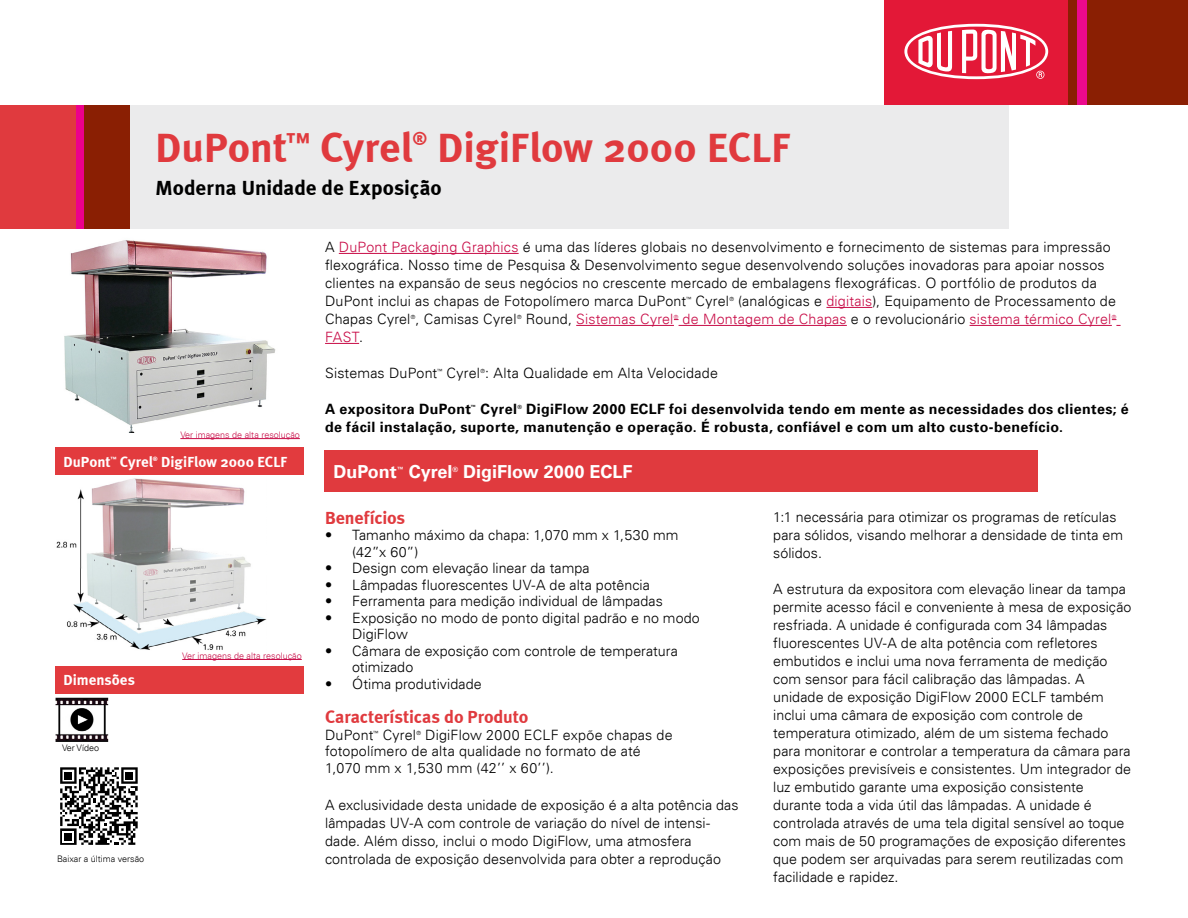
<style>
.page{position:relative;width:1188px;height:918px;background:#fff}
.page>*{position:absolute;margin:0;border:0;box-sizing:border-box;transform-origin:0 0}
.t1{font:700 42px "Meta";color:#e03a3e}
.t2{font:700 21px "Meta";color:#000}
.t3{font:700 18px "Meta";letter-spacing:-.005em;color:#e03a3e}
.t4{font:700 18px "Univers LT";color:#fff}
.t5{font:700 15px "Meta";letter-spacing:.005em;color:#fff}
.t6{font:300 14.25px/18px "Univers LT";letter-spacing:.005em;color:#000}
.t7{font:700 14.25px/18px "Univers LT";letter-spacing:.025em;color:#000}
.t8{font:300 14.25px "Univers LT";letter-spacing:.015em;color:#c80c47}
.t9{font:300 9px "Univers LT";color:#c80c47}
.t10{font:300 9px "Univers LT";color:#000}
.t11{font:700 7.2px "Univers LT";color:#fff}
.t12{font:700 6px "Meta";color:#fff}
.t13{font:300 5.7px "Univers LT";color:#000}
.t14{font:300 5.7px "Univers LT";color:#c80c47}
.t15{font:700 5.7px "Univers LT";color:#000}
.s1{color:#c80c47}
.s2{color:#000}
</style>
<div class="page">
<hr style="left:339px;top:253px;width:180px;height:1px;background:#c80c47">
<hr style="left:826px;top:307px;width:46px;height:1px;background:#c80c47">
<hr style="left:576px;top:325px;width:98px;height:1px;background:#c80c47">
<hr style="left:679px;top:325px;width:168px;height:1px;background:#c80c47">
<hr style="left:970px;top:325px;width:142px;height:1px;background:#c80c47">
<svg style="left:1112px;top:319px;width:9px;height:7px"></svg>
<hr style="left:325px;top:343px;width:34px;height:1px;background:#c80c47">
<div style="left:324px;top:450px;width:714px;height:41px;background:#e03a3e"></div>
<div style="left:55px;top:447px;width:248px;height:27px;background:#e23b3e"></div>
<div style="left:55px;top:666px;width:248px;height:28px;background:#e23b3e"></div>
<div style="left:75px;top:105px;width:9px;height:124px;background:#ec008c"></div>
<div style="left:0;top:105px;width:76px;height:124px;background:#e03a3e"></div>
<div style="left:84px;top:105px;width:46px;height:124px;background:#8a1f03"></div>
<div style="left:131px;top:105px;width:878px;height:124px;background:#ebebec"></div>
<div style="left:1068px;top:0;width:120px;height:104px;background:#8a1f03"></div>
<div style="left:1077px;top:0;width:10px;height:104px;background:#ec098d"></div>
<div style="left:885px;top:0;width:183px;height:104px;background:#e31837"></div>
<svg style="left:904px;top:24px;width:144px;height:55px"></svg>
<img style="left:64px;top:240px;width:212px;height:193px">
<hr style="left:180px;top:438px;width:120px;height:1px;background:#c80c47">
<img style="left:56px;top:478px;width:210px;height:172px">
<hr style="left:182px;top:659px;width:120px;height:1px;background:#c80c47">
<svg style="left:60px;top:767px;width:78px;height:78px"></svg>
<img style="left:55px;top:698px;width:54px;height:44px">
<h1 class="t1" style="left:156px;top:122px;width:259px">DuPont<sup>™</sup> Cyrel</h1>
<p class="t3" style="left:413px;top:128px;width:16px">®</p>
<h1 class="t1" style="left:437px;top:122px;width:354px">DigiFlow 2000 ECLF</h1>
<h2 class="t2" style="left:156px;top:175px;width:288px">Moderna Unidade de Exposição</h2>
<p class="t6" style="left:325px;top:238px;width:787px">A <span class="s1">DuPont Packaging Graphics</span> é uma das líderes globais no desenvolvimento e fornecimento de sistemas para impressão flexográfica. Nosso time de Pesquisa &amp; Desenvolvimento segue desenvolvendo soluções inovadoras para apoiar nossos clientes na expansão de seus negócios no crescente mercado de embalagens flexográficas. O portfólio de produtos da DuPont inclui as chapas de Fotopolímero marca DuPont</p>
<p class="t13" style="left:686px;top:296px;width:7px">™</p>
<p class="t6" style="left:696px;top:292px;width:35px">Cyrel</p>
<p class="t13" style="left:729px;top:296px;width:6px">®</p>
<p class="t6" style="left:738px;top:292px;width:379px">(analógicas e <span class="s1">digitais</span>), Equipamento de Processamento de</p>
<p class="t6" style="left:325px;top:310px;width:193px">Chapas Cyrel , Camisas Cyrel</p>
<p class="t13" style="left:411px;top:314px;width:6px">®</p>
<p class="t13" style="left:517px;top:314px;width:6px">®</p>
<p class="t8" style="left:526px;top:310px;width:149px"><span class="s2">Round,</span> Sistemas Cyrel</p>
<p class="t14" style="left:674px;top:314px;width:6px">®</p>
<p class="t8" style="left:683px;top:310px;width:430px">de Montagem de Chapas <span class="s2">e o revolucionário</span> sistema térmico Cyrel</p>
<p class="t14" style="left:1112px;top:314px;width:6px">®</p>
<p class="t9" style="left:180px;top:429px;width:121px">Ver imagens de alta resolução</p>
<p class="t5" style="left:63px;top:453px;width:49px">DuPont</p>
<p class="t12" style="left:110px;top:456px;width:8px">™</p>
<p class="t5" style="left:120px;top:453px;width:35px">Cyrel</p>
<p class="t12" style="left:153px;top:456px;width:6px">®</p>
<p class="t5" style="left:161px;top:453px;width:127px">DigiFlow 2000 ECLF</p>
<p class="t5" style="left:63px;top:671px;width:73px">Dimensões</p>
<p class="t10" style="left:62px;top:743px;width:39px">Ver Vídeo</p>
<p class="t9" style="left:182px;top:650px;width:121px">Ver imagens de alta resolução</p>
<p class="t10" style="left:57px;top:853px;width:89px">Baixar a última versão</p>
<p class="t8" style="left:325px;top:328px;width:40px">FAST<span class="s2">.</span></p>
<p class="t6" style="left:325px;top:364px;width:114px">Sistemas DuPont</p>
<p class="t13" style="left:437px;top:368px;width:7px">™</p>
<p class="t6" style="left:447px;top:364px;width:273px">Cyrel : Alta Qualidade em Alta Velocidade</p>
<p class="t13" style="left:480px;top:368px;width:6px">®</p>
<p class="t7" style="left:325px;top:400px;width:805px;text-indent:201px">DigiFlow 2000 ECLF foi desenvolvida tendo em mente as necessidades dos clientes; é de fácil instalação, suporte, manutenção e operação. É robusta, confiável e com um alto custo-benefício.</p>
<p class="t4" style="left:333px;top:461px;width:65px">DuPont</p>
<p class="t11" style="left:397px;top:465px;width:9px">™</p>
<p class="t4" style="left:409px;top:461px;width:45px">Cyrel</p>
<p class="t11" style="left:452px;top:465px;width:7px">®</p>
<p class="t4" style="left:463px;top:461px;width:171px">DigiFlow 2000 ECLF</p>
<p class="t3" style="left:325px;top:507px;width:82px">Benefícios</p>
<p class="t6" style="left:352px;top:527px;width:328px;line-height:16.5px;text-indent:-27px">• Tamanho máximo da chapa: 1,070 mm x 1,530 mm (42”x 60”)</p>
<p class="t6" style="left:325px;top:559px;width:266px">• Design com elevação linear da tampa</p>
<p class="t6" style="left:325px;top:576px;width:326px">• Lâmpadas fluorescentes UV-A de alta potência</p>
<p class="t6" style="left:325px;top:592px;width:339px">• Ferramenta para medição individual de lâmpadas</p>
<p class="t6" style="left:352px;top:609px;width:349px;line-height:16.5px;text-indent:-27px">• Exposição no modo de ponto digital padrão e no modo<br>DigiFlow</p>
<p class="t6" style="left:352px;top:642px;width:327px;line-height:16.5px;text-indent:-27px">• Câmara de exposição com controle de temperatura otimizado</p>
<p class="t6" style="left:325px;top:675px;width:158px">• Ótima produtividade</p>
<p class="t3" style="left:325px;top:706px;width:205px">Características do Produto</p>
<p class="t6" style="left:325px;top:726px;width:50px">DuPont</p>
<p class="t13" style="left:373px;top:729px;width:7px">™</p>
<p class="t6" style="left:383px;top:726px;width:35px">Cyrel</p>
<p class="t13" style="left:416px;top:729px;width:6px">®</p>
<p class="t7" style="left:325px;top:400px;width:148px">A expositora DuPont</p>
<p class="t15" style="left:471px;top:404px;width:7px">™</p>
<p class="t7" style="left:480px;top:400px;width:38px">Cyrel</p>
<p class="t15" style="left:518px;top:404px;width:6px">®</p>
<p class="t6" style="left:773px;top:508px;width:351px">1:1 necessária para otimizar os programas de retículas para sólidos, visando melhorar a densidade de tinta em sólidos.</p>
<p class="t6" style="left:773px;top:580px;width:360px">A estrutura da expositora com elevação linear da tampa permite acesso fácil e conveniente à mesa de exposição resfriada. A unidade é configurada com 34 lâmpadas fluorescentes UV-A de alta potência com refletores embutidos e inclui uma nova ferramenta de medição com sensor para fácil calibração das lâmpadas. A unidade de exposição DigiFlow 2000 ECLF também inclui uma câmara de exposição com controle de temperatura otimizado, além de um sistema fechado para monitorar e controlar a temperatura da câmara para exposições previsíveis e consistentes. Um integrador de luz embutido garante uma exposição consistente durante toda a vida útil das lâmpadas. A unidade é controlada através de uma tela digital sensível ao toque com mais de 50 programações de exposição diferentes que podem ser arquivadas para serem reutilizadas com facilidade e rapidez.</p>
<p class="t6" style="left:325px;top:726px;width:349px;line-height:16.5px;text-indent:100px">DigiFlow 2000 ECLF expõe chapas de fotopolímero de alta qualidade no formato de até<br>1,070 mm x 1,530 mm (42’’ x 60’’).</p>
<p class="t6" style="left:325px;top:796px;width:415px">A exclusividade desta unidade de exposição é a alta potência das lâmpadas UV-A com controle de variação do nível de intensi&shy;dade. Além disso, inclui o modo DigiFlow, uma atmosfera controlada de exposição desenvolvida para obter a reprodução</p>
</div>
